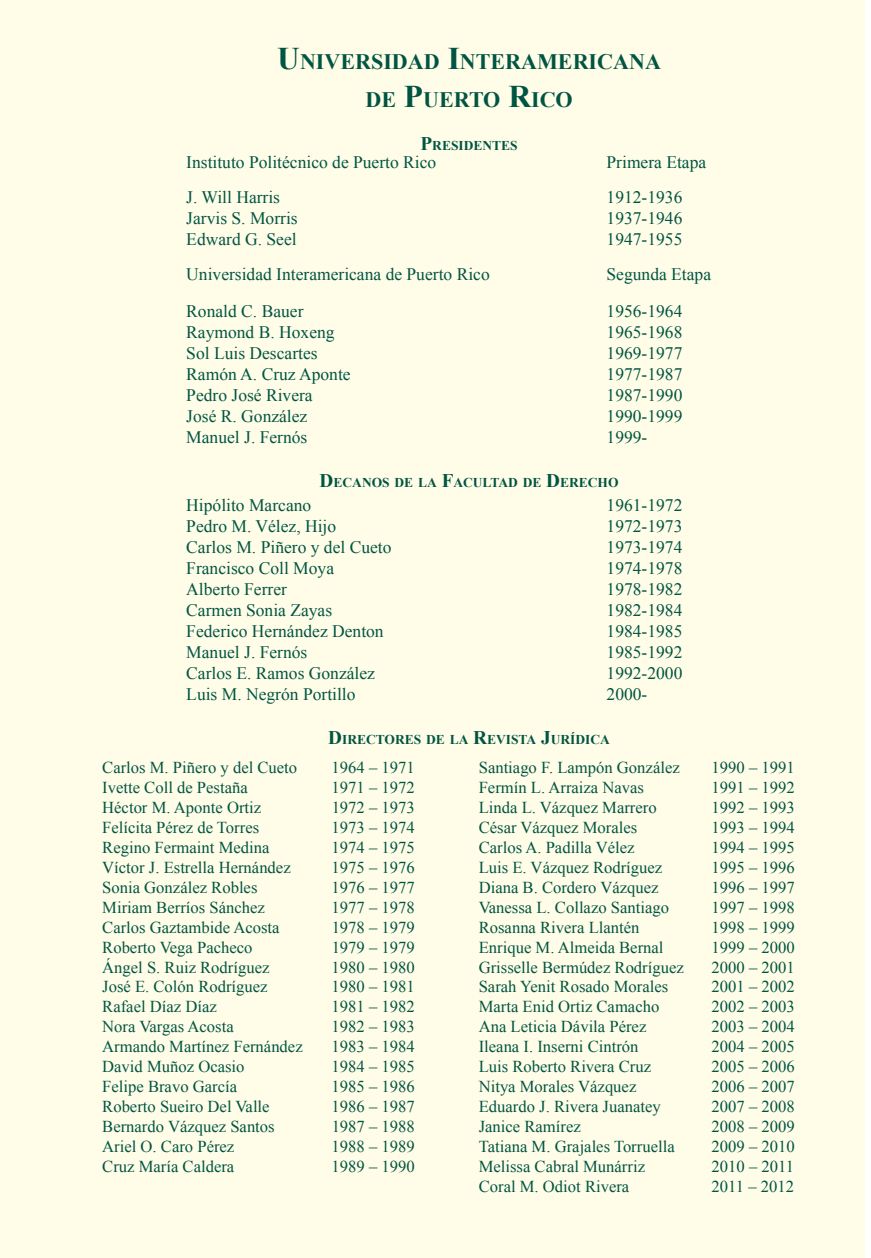
<style>
.page{position:relative;width:871px;height:1258px;background:#fff}
.page>*{position:absolute;margin:0;border:0;box-sizing:border-box;transform-origin:0 0}
.t1{font:700 22.05px/37.8px "Times New Roman";color:#005542;text-align:center}
.t2{font:17.5px "Times New Roman";color:#005542}
.t3{font:16.62px "Times New Roman";color:#005542}
.t4{font:700 13.47px "Times New Roman";color:#005542}
.s1{font-size:31.5px}
.s2{font-size:19.25px}
</style>
<div class="page">
<div style="left:0;top:0;width:865px;height:1258px;background:#fffde8"></div>
<p class="t1" style="left:277px;top:42px;width:385px"><span class="s1">U</span>NIVERSIDAD <span class="s1">I</span>NTERAMERICANA<br>DE <span class="s1">P</span>UERTO <span class="s1">R</span>ICO</p>
<p class="t4" style="left:420px;top:136px;width:99px"><span class="s2">P</span>RESIDENTES</p>
<p class="t2" style="left:186px;top:150px;width:251px">Instituto Politécnico de Puerto Rico</p>
<p class="t2" style="left:606px;top:150px;width:101px">Primera Etapa</p>
<p class="t2" style="left:186px;top:185px;width:95px">J. Will Harris</p>
<p class="t2" style="left:606px;top:185px;width:77px">1912-1936</p>
<p class="t2" style="left:186px;top:206px;width:113px">Jarvis S. Morris</p>
<p class="t2" style="left:606px;top:206px;width:77px">1937-1946</p>
<p class="t2" style="left:186px;top:227px;width:112px">Edward G. Seel</p>
<p class="t2" style="left:606px;top:227px;width:77px">1947-1955</p>
<p class="t2" style="left:186px;top:262px;width:305px">Universidad Interamericana de Puerto Rico</p>
<p class="t2" style="left:606px;top:262px;width:106px">Segunda Etapa</p>
<p class="t2" style="left:186px;top:299px;width:119px">Ronald C. Bauer</p>
<p class="t2" style="left:606px;top:299px;width:77px">1956-1964</p>
<p class="t2" style="left:186px;top:320px;width:150px">Raymond B. Hoxeng</p>
<p class="t2" style="left:606px;top:320px;width:77px">1965-1968</p>
<p class="t2" style="left:186px;top:341px;width:133px">Sol Luis Descartes</p>
<p class="t2" style="left:606px;top:341px;width:77px">1969-1977</p>
<p class="t2" style="left:186px;top:362px;width:166px">Ramón A. Cruz Aponte</p>
<p class="t2" style="left:606px;top:362px;width:77px">1977-1987</p>
<p class="t2" style="left:186px;top:383px;width:128px">Pedro José Rivera</p>
<p class="t2" style="left:606px;top:383px;width:77px">1987-1990</p>
<p class="t2" style="left:186px;top:404px;width:123px">José R. González</p>
<p class="t2" style="left:606px;top:404px;width:77px">1990-1999</p>
<p class="t2" style="left:186px;top:425px;width:123px">Manuel J. Fernós</p>
<p class="t2" style="left:606px;top:425px;width:42px">1999-</p>
<p class="t4" style="left:319px;top:473px;width:300px"><span class="s2">D</span>ECANOS DE LA <span class="s2">F</span>ACULTAD DE <span class="s2">D</span>ERECHO</p>
<p class="t2" style="left:186px;top:494px;width:126px">Hipólito Marcano</p>
<p class="t2" style="left:606px;top:494px;width:77px">1961-1972</p>
<p class="t2" style="left:186px;top:515px;width:151px">Pedro M. Vélez, Hijo</p>
<p class="t2" style="left:606px;top:515px;width:77px">1972-1973</p>
<p class="t2" style="left:186px;top:536px;width:207px">Carlos M. Piñero y del Cueto</p>
<p class="t2" style="left:606px;top:536px;width:77px">1973-1974</p>
<p class="t2" style="left:186px;top:557px;width:149px">Francisco Coll Moya</p>
<p class="t2" style="left:606px;top:557px;width:77px">1974-1978</p>
<p class="t2" style="left:186px;top:578px;width:102px">Alberto Ferrer</p>
<p class="t2" style="left:606px;top:578px;width:77px">1978-1982</p>
<p class="t2" style="left:186px;top:599px;width:147px">Carmen Sonia Zayas</p>
<p class="t2" style="left:606px;top:599px;width:77px">1982-1984</p>
<p class="t2" style="left:186px;top:620px;width:199px">Federico Hernández Denton</p>
<p class="t2" style="left:606px;top:620px;width:77px">1984-1985</p>
<p class="t2" style="left:186px;top:641px;width:123px">Manuel J. Fernós</p>
<p class="t2" style="left:606px;top:641px;width:77px">1985-1992</p>
<p class="t2" style="left:186px;top:662px;width:190px">Carlos E. Ramos González</p>
<p class="t2" style="left:606px;top:662px;width:77px">1992-2000</p>
<p class="t2" style="left:186px;top:683px;width:171px">Luis M. Negrón Portillo</p>
<p class="t2" style="left:606px;top:683px;width:42px">2000-</p>
<p class="t4" style="left:328px;top:730px;width:283px"><span class="s2">D</span>IRECTORES DE LA <span class="s2">R</span>EVISTA <span class="s2">J</span>URÍDICA</p>
<p class="t3" style="left:102px;top:756px;width:196px">Carlos M. Piñero y del Cueto</p>
<p class="t3" style="left:331px;top:756px;width:85px">1964 – 1971</p>
<p class="t3" style="left:478px;top:756px;width:202px">Santiago F. Lampón González</p>
<p class="t3" style="left:711px;top:756px;width:85px">1990 – 1991</p>
<p class="t3" style="left:102px;top:776px;width:147px">Ivette Coll de Pestaña</p>
<p class="t3" style="left:331px;top:776px;width:85px">1971 – 1972</p>
<p class="t3" style="left:478px;top:776px;width:167px">Fermín L. Arraiza Navas</p>
<p class="t3" style="left:711px;top:776px;width:85px">1991 – 1992</p>
<p class="t3" style="left:102px;top:796px;width:160px">Héctor M. Aponte Ortiz</p>
<p class="t3" style="left:331px;top:796px;width:85px">1972 – 1973</p>
<p class="t3" style="left:478px;top:796px;width:179px">Linda L. Vázquez Marrero</p>
<p class="t3" style="left:711px;top:796px;width:85px">1992 – 1993</p>
<p class="t3" style="left:102px;top:816px;width:158px">Felícita Pérez de Torres</p>
<p class="t3" style="left:331px;top:816px;width:85px">1973 – 1974</p>
<p class="t3" style="left:478px;top:816px;width:160px">César Vázquez Morales</p>
<p class="t3" style="left:711px;top:816px;width:85px">1993 – 1994</p>
<p class="t3" style="left:102px;top:836px;width:169px">Regino Fermaint Medina</p>
<p class="t3" style="left:331px;top:836px;width:85px">1974 – 1975</p>
<p class="t3" style="left:478px;top:836px;width:157px">Carlos A. Padilla Vélez</p>
<p class="t3" style="left:711px;top:836px;width:85px">1994 – 1995</p>
<p class="t3" style="left:102px;top:856px;width:190px">Víctor J. Estrella Hernández</p>
<p class="t3" style="left:331px;top:856px;width:85px">1975 – 1976</p>
<p class="t3" style="left:478px;top:856px;width:185px">Luis E. Vázquez Rodríguez</p>
<p class="t3" style="left:711px;top:856px;width:85px">1995 – 1996</p>
<p class="t3" style="left:102px;top:876px;width:157px">Sonia González Robles</p>
<p class="t3" style="left:331px;top:876px;width:85px">1976 – 1977</p>
<p class="t3" style="left:478px;top:876px;width:181px">Diana B. Cordero Vázquez</p>
<p class="t3" style="left:711px;top:876px;width:85px">1996 – 1997</p>
<p class="t3" style="left:102px;top:896px;width:164px">Miriam Berríos Sánchez</p>
<p class="t3" style="left:331px;top:896px;width:85px">1977 – 1978</p>
<p class="t3" style="left:478px;top:896px;width:192px">Vanessa L. Collazo Santiago</p>
<p class="t3" style="left:711px;top:896px;width:85px">1997 – 1998</p>
<p class="t3" style="left:102px;top:916px;width:179px">Carlos Gaztambide Acosta</p>
<p class="t3" style="left:331px;top:916px;width:85px">1978 – 1979</p>
<p class="t3" style="left:478px;top:916px;width:162px">Rosanna Rivera Llantén</p>
<p class="t3" style="left:711px;top:916px;width:85px">1998 – 1999</p>
<p class="t3" style="left:102px;top:936px;width:152px">Roberto Vega Pacheco</p>
<p class="t3" style="left:331px;top:936px;width:85px">1979 – 1979</p>
<p class="t3" style="left:478px;top:936px;width:186px">Enrique M. Almeida Bernal</p>
<p class="t3" style="left:711px;top:936px;width:85px">1999 – 2000</p>
<p class="t3" style="left:102px;top:956px;width:169px">Ángel S. Ruiz Rodríguez</p>
<p class="t3" style="left:331px;top:956px;width:85px">1980 – 1980</p>
<p class="t3" style="left:478px;top:956px;width:207px">Grisselle Bermúdez Rodríguez</p>
<p class="t3" style="left:711px;top:956px;width:85px">2000 – 2001</p>
<p class="t3" style="left:102px;top:976px;width:167px">José E. Colón Rodríguez</p>
<p class="t3" style="left:331px;top:976px;width:85px">1980 – 1981</p>
<p class="t3" style="left:478px;top:976px;width:191px">Sarah Yenit Rosado Morales</p>
<p class="t3" style="left:711px;top:976px;width:85px">2001 – 2002</p>
<p class="t3" style="left:102px;top:996px;width:116px">Rafael Díaz Díaz</p>
<p class="t3" style="left:331px;top:996px;width:85px">1981 – 1982</p>
<p class="t3" style="left:478px;top:996px;width:182px">Marta Enid Ortiz Camacho</p>
<p class="t3" style="left:711px;top:996px;width:85px">2002 – 2003</p>
<p class="t3" style="left:102px;top:1016px;width:133px">Nora Vargas Acosta</p>
<p class="t3" style="left:331px;top:1016px;width:85px">1982 – 1983</p>
<p class="t3" style="left:478px;top:1016px;width:169px">Ana Leticia Dávila Pérez</p>
<p class="t3" style="left:711px;top:1016px;width:85px">2003 – 2004</p>
<p class="t3" style="left:102px;top:1036px;width:202px">Armando Martínez Fernández</p>
<p class="t3" style="left:331px;top:1036px;width:85px">1983 – 1984</p>
<p class="t3" style="left:478px;top:1036px;width:161px">Ileana I. Inserni Cintrón</p>
<p class="t3" style="left:711px;top:1036px;width:85px">2004 – 2005</p>
<p class="t3" style="left:102px;top:1055px;width:144px">David Muñoz Ocasio</p>
<p class="t3" style="left:331px;top:1055px;width:85px">1984 – 1985</p>
<p class="t3" style="left:478px;top:1055px;width:174px">Luis Roberto Rivera Cruz</p>
<p class="t3" style="left:711px;top:1055px;width:85px">2005 – 2006</p>
<p class="t3" style="left:102px;top:1075px;width:136px">Felipe Bravo García</p>
<p class="t3" style="left:331px;top:1075px;width:85px">1985 – 1986</p>
<p class="t3" style="left:478px;top:1075px;width:159px">Nitya Morales Vázquez</p>
<p class="t3" style="left:711px;top:1075px;width:85px">2006 – 2007</p>
<p class="t3" style="left:102px;top:1095px;width:169px">Roberto Sueiro Del Valle</p>
<p class="t3" style="left:331px;top:1095px;width:85px">1986 – 1987</p>
<p class="t3" style="left:478px;top:1095px;width:183px">Eduardo J. Rivera Juanatey</p>
<p class="t3" style="left:711px;top:1095px;width:85px">2007 – 2008</p>
<p class="t3" style="left:102px;top:1115px;width:174px">Bernardo Vázquez Santos</p>
<p class="t3" style="left:331px;top:1115px;width:85px">1987 – 1988</p>
<p class="t3" style="left:478px;top:1115px;width:104px">Janice Ramírez</p>
<p class="t3" style="left:711px;top:1115px;width:85px">2008 – 2009</p>
<p class="t3" style="left:102px;top:1135px;width:134px">Ariel O. Caro Pérez</p>
<p class="t3" style="left:331px;top:1135px;width:85px">1988 – 1989</p>
<p class="t3" style="left:478px;top:1135px;width:197px">Tatiana M. Grajales Torruella</p>
<p class="t3" style="left:711px;top:1135px;width:85px">2009 – 2010</p>
<p class="t3" style="left:102px;top:1155px;width:134px">Cruz María Caldera</p>
<p class="t3" style="left:331px;top:1155px;width:85px">1989 – 1990</p>
<p class="t3" style="left:478px;top:1155px;width:168px">Melissa Cabral Munárriz</p>
<p class="t3" style="left:711px;top:1155px;width:84px">2010 – 2011</p>
<p class="t3" style="left:478px;top:1175px;width:152px">Coral M. Odiot Rivera</p>
<p class="t3" style="left:711px;top:1175px;width:84px">2011 – 2012</p>
</div>
